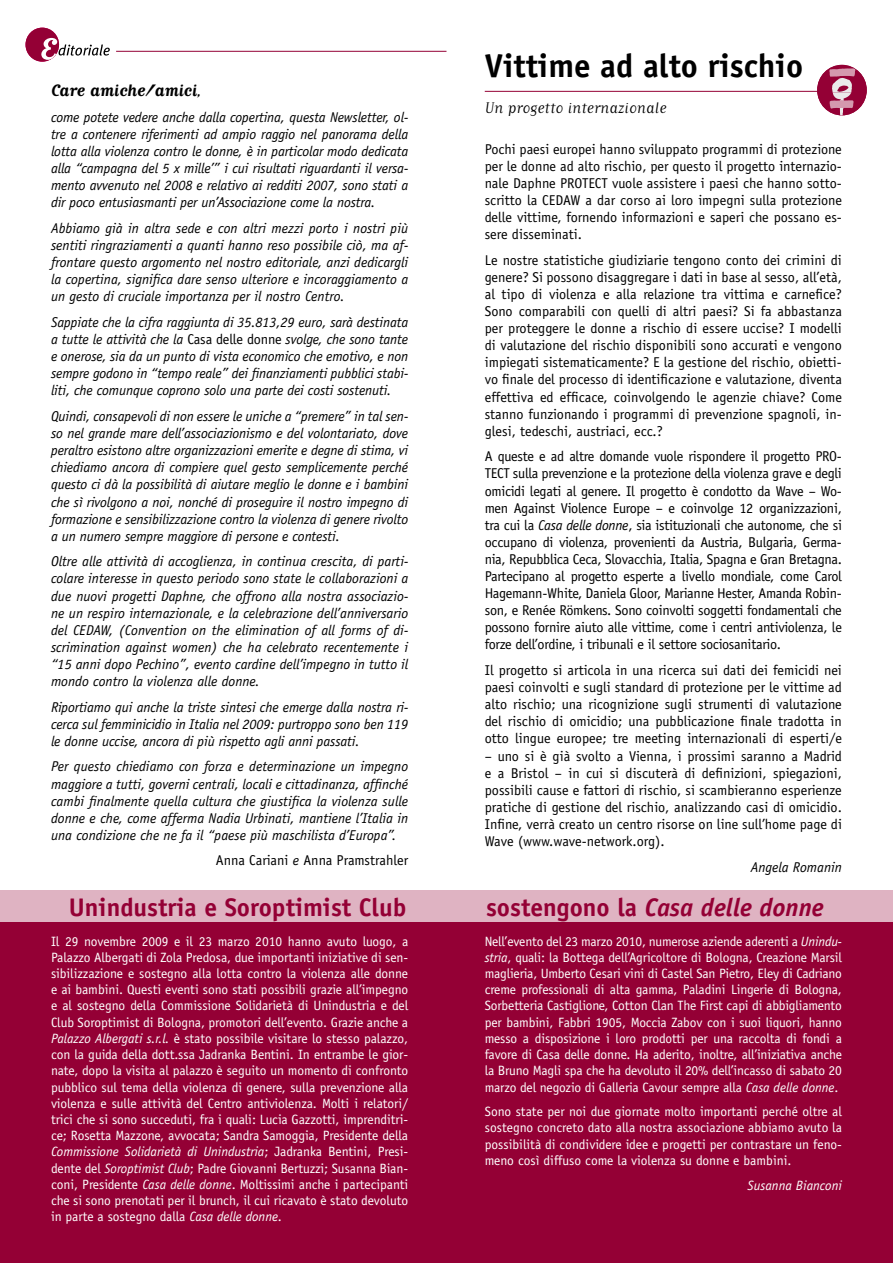
<style>
.page{position:relative;width:893px;height:1263px;background:#fff}
.page>*{position:absolute;margin:0;border:0;box-sizing:border-box;transform-origin:0 0}
.t1{font:700 33px "Officina Sans";color:#000}
.t2{font:700 25.5px "Officina Sans";color:#940035}
.t3{font:italic 700 25.5px "Officina Sans";color:#940035}
.t4{font:700 19.5px "Matrix Script";color:#000}
.t5{font:18px "Matrix Script";color:#000}
.t6{font:italic 14.25px/17.1px "Officina Sans";letter-spacing:-.01em;color:#000;text-align:justify}
.t7{font:14.25px/17.1px "Officina Sans";color:#000;text-align:justify}
.t8{font:13.5px/16.2px "Officina Sans";letter-spacing:-.005em;color:#fff;text-align:justify}
.t9{font:italic 13.5px "Officina Sans";color:#fff}
.s1{font-size:15px}
.s2{font-style:normal}
.s3{font-style:italic}
</style>
<div class="page">
<div style="left:0;top:890px;width:893px;height:342px;background:#dfb3c2"></div>
<hr style="left:116px;top:51px;width:330px;height:1px;background:#940035">
<div style="left:26px;top:28px;width:33px;height:34px;background:#940035;border-radius:50%"></div>
<svg style="left:41px;top:38px;width:69px;height:22px"></svg>
<hr style="left:485px;top:91px;width:357px;height:1px;background:#940035">
<div style="left:817px;top:65px;width:50px;height:50px;background:#940035;border-radius:50%"></div>
<svg style="left:829px;top:68px;width:26px;height:47px"></svg>
<div style="left:0;top:922px;width:893px;height:341px;background:#940035"></div>
<h3 class="t4" style="left:51px;top:81px;width:152px">Care amiche/amici<span class="s1">,</span></h3>
<p class="t6" style="left:51px;top:109px;width:359px">come potete vedere anche dalla copertina, questa Newsletter, ol&shy;tre a contenere riferimenti ad ampio raggio nel panorama della lotta alla violenza contro le donne, è in particolar modo dedicata alla “campagna del 5 x mille’” i cui risultati riguardanti il versa&shy;mento avvenuto nel 2008 e relativo ai redditi 2007, sono stati a dir poco entusiasmanti per un’Associazione come la nostra.</p>
<p class="t6" style="left:51px;top:220px;width:359px">Abbiamo già in altra sede e con altri mezzi porto i nostri più sentiti ringraziamenti a quanti hanno reso possibile ciò, ma af&shy;frontare questo argomento nel nostro editoriale, anzi dedicargli la copertina, significa dare senso ulteriore e incoraggiamento a un gesto di cruciale importanza per il nostro Centro.</p>
<p class="t6" style="left:51px;top:314px;width:359px">Sappiate che la cifra raggiunta di 35.813,29 euro, sarà destinata a tutte le attività che la <span class="s2">Casa delle donne</span> svolge, che sono tante e onerose, sia da un punto di vista economico che emotivo, e non sempre godono in “tempo reale” dei finanziamenti pubblici stabi&shy;liti, che comunque coprono solo una parte dei costi sostenuti.</p>
<p class="t6" style="left:51px;top:408px;width:359px">Quindi, consapevoli di non essere le uniche a “premere” in tal sen&shy;so nel grande mare dell’associazionismo e del volontariato, dove peraltro esistono altre organizzazioni emerite e degne di stima, vi chiediamo ancora di compiere quel gesto semplicemente perché questo ci dà la possibilità di aiutare meglio le donne e i bambini che sì rivolgono a noi, nonché di proseguire il nostro impegno di formazione e sensibilizzazione contro la violenza di genere rivolto a un numero sempre maggiore di persone e contesti.</p>
<p class="t6" style="left:51px;top:553px;width:359px">Oltre alle attività di accoglienza, in continua crescita, di parti&shy;colare interesse in questo periodo sono state le collaborazioni a due nuovi progetti Daphne, che offrono alla nostra associazio&shy;ne un respiro internazionale, e la celebrazione dell’anniversario del CEDAW, (Convention on the elimination of all forms of di&shy;scrimination against women) che ha celebrato recentemente i “15 anni dopo Pechino”, evento cardine dell’impegno in tutto il mondo contro la violenza alle donne.</p>
<p class="t6" style="left:51px;top:698px;width:359px">Riportiamo qui anche la triste sintesi che emerge dalla nostra ri&shy;cerca sul femminicidio in Italia nel 2009: purtroppo sono ben 119 le donne uccise, ancora di più rispetto agli anni passati.</p>
<p class="t6" style="left:51px;top:758px;width:359px">Per questo chiediamo con forza e determinazione un impegno maggiore a tutti, governi centrali, locali e cittadinanza, affinché cambi finalmente quella cultura che giustifica la violenza sulle donne e che, come afferma Nadia Urbinati, mantiene l’Italia in una condizione che ne fa il “paese più maschilista d’Europa”.</p>
<p class="t7" style="left:216px;top:852px;width:194px">Anna Cariani <span class="s3">e</span> Anna Pramstrahler</p>
<h1 class="t1" style="left:485px;top:45px;width:320px">Vittime ad alto rischio</h1>
<p class="t5" style="left:485px;top:100px;width:183px">Un progetto internazionale</p>
<p class="t7" style="left:485px;top:140px;width:359px">Pochi paesi europei hanno sviluppato programmi di protezione per le donne ad alto rischio, per questo il progetto internazio&shy;nale Daphne PROTECT vuole assistere i paesi che hanno sotto&shy;scritto la CEDAW a dar corso ai loro impegni sulla protezione delle vittime, fornendo informazioni e saperi che possano es&shy;sere disseminati.</p>
<p class="t7" style="left:485px;top:251px;width:359px">Le nostre statistiche giudiziarie tengono conto dei crimini di genere? Si possono disaggregare i dati in base al sesso, all’età, al tipo di violenza e alla relazione tra vittima e carnefice?<br>Sono comparabili con quelli di altri paesi? Si fa abbastanza per proteggere le donne a rischio di essere uccise? I modelli di valutazione del rischio disponibili sono accurati e vengono impiegati sistematicamente? E la gestione del rischio, obietti&shy;vo finale del processo di identificazione e valutazione, diventa effettiva ed efficace, coinvolgendo le agenzie chiave? Come stanno funzionando i programmi di prevenzione spagnoli, in&shy;glesi, tedeschi, austriaci, ecc.?</p>
<p class="t7" style="left:485px;top:448px;width:359px">A queste e ad altre domande vuole rispondere il progetto PRO-TECT sulla prevenzione e la protezione della violenza grave e degli omicidi legati al genere. Il progetto è condotto da Wave – Wo&shy;men Against Violence Europe – e coinvolge 12 organizzazioni, tra cui la <span class="s3">Casa delle donne</span>, sia istituzionali che autonome, che si occupano di violenza, provenienti da Austria, Bulgaria, Germa&shy;nia, Repubblica Ceca, Slovacchia, Italia, Spagna e Gran Bretagna.<br>Partecipano al progetto esperte a livello mondiale, come Carol Hagemann-White, Daniela Gloor, Marianne Hester, Amanda Robin&shy;son, e Renée Römkens. Sono coinvolti soggetti fondamentali che possono fornire aiuto alle vittime, come i centri antiviolenza, le forze dell’ordine, i tribunali e il settore sociosanitario.</p>
<p class="t7" style="left:485px;top:662px;width:359px">Il progetto si articola in una ricerca sui dati dei femicidi nei paesi coinvolti e sugli standard di protezione per le vittime ad alto rischio; una ricognizione sugli strumenti di valutazione del rischio di omicidio; una pubblicazione finale tradotta in otto lingue europee; tre meeting internazionali di esperti/e</p>
<p class="t7" style="left:485px;top:747px;width:359px">– uno si è già svolto a Vienna, i prossimi saranno a Madrid e a Bristol – in cui si discuterà di definizioni, spiegazioni, possibili cause e fattori di rischio, si scambieranno esperienze pratiche di gestione del rischio, analizzando casi di omicidio.<br>Infine, verrà creato un centro risorse on line sull’home page di Wave (www.wave-network.org).</p>
<p class="t6" style="left:751px;top:858px;width:93px">Angela Romanin</p>
<h2 class="t2" style="left:69px;top:891px;width:339px">Unindustria e Soroptimist Club</h2>
<h2 class="t3" style="left:486px;top:892px;width:339px"><span class="s2">sostengono la</span> Casa delle donne</h2>
<p class="t8" style="left:51px;top:933px;width:359px">Il 29 novembre 2009 e il 23 marzo 2010 hanno avuto luogo, a Palazzo Albergati di Zola Predosa, due importanti iniziative di sen&shy;sibilizzazione e sostegno alla lotta contro la violenza alle donne e ai bambini. Questi eventi sono stati possibili grazie all’impegno e al sostegno della Commissione Solidarietà di Unindustria e del Club Soroptimist di Bologna, promotori dell’evento. Grazie anche a <span class="s3">Palazzo Albergati s.r.l.</span> è stato possibile visitare lo stesso palazzo, con la guida della dott.ssa Jadranka Bentini. In entrambe le gior&shy;nate, dopo la visita al palazzo è seguito un momento di confronto pubblico sul tema della violenza di genere, sulla prevenzione alla violenza e sulle attività del Centro antiviolenza. Molti i relatori/ trici che si sono succeduti, fra i quali: Lucia Gazzotti, imprenditri&shy;ce; Rosetta Mazzone, avvocata; Sandra Samoggia, Presidente della <span class="s3">Commissione Solidarietà di Unindustria</span>; Jadranka Bentini, Presi&shy;dente del <span class="s3">Soroptimist Club</span>; Padre Giovanni Bertuzzi; Susanna Bian&shy;coni, Presidente <span class="s3">Casa delle donne</span>. Moltissimi anche i partecipanti che si sono prenotati per il brunch, il cui ricavato è stato devoluto in parte a sostegno dalla <span class="s3">Casa delle donne</span>.</p>
<p class="t8" style="left:485px;top:933px;width:359px">Nell’evento del 23 marzo 2010, numerose aziende aderenti a <span class="s3">Unindu&shy;stria</span>, quali: la Bottega dell’Agricoltore di Bologna, Creazione Marsil maglieria, Umberto Cesari vini di Castel San Pietro, Eley di Cadriano creme professionali di alta gamma, Paladini Lingerie di Bologna, Sorbetteria Castiglione, Cotton Clan The First capi di abbigliamento per bambini, Fabbri 1905, Moccia Zabov con i suoi liquori, hanno messo a disposizione i loro prodotti per una raccolta di fondi a favore di Casa delle donne. Ha aderito, inoltre, all’iniziativa anche la Bruno Magli spa che ha devoluto il 20% dell’incasso di sabato 20 marzo del negozio di Galleria Cavour sempre alla <span class="s3">Casa delle donne</span>.</p>
<p class="t8" style="left:485px;top:1103px;width:359px">Sono state per noi due giornate molto importanti perché oltre al sostegno concreto dato alla nostra associazione abbiamo avuto la possibilità di condividere idee e progetti per contrastare un feno&shy;meno così diffuso come la violenza su donne e bambini.</p>
<p class="t9" style="left:747px;top:1177px;width:96px">Susanna Bianconi</p>
</div>
